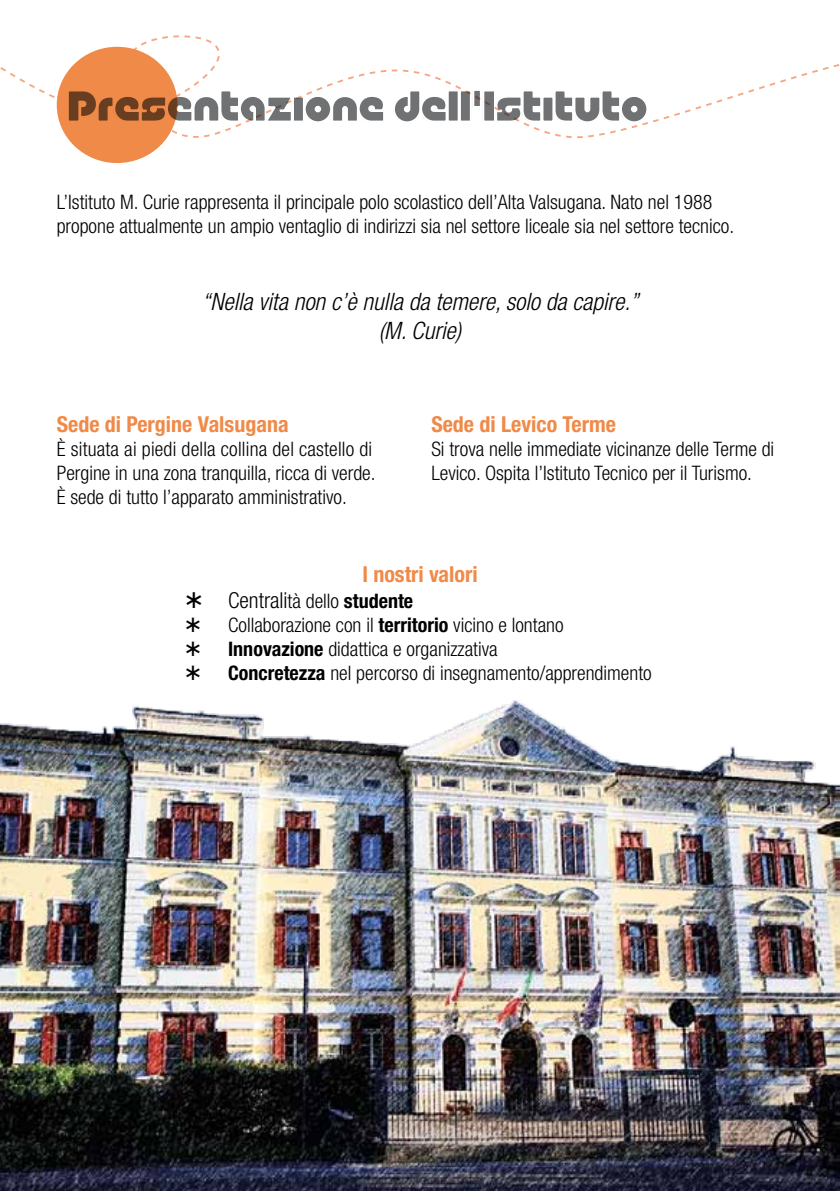
<style>
.page{position:relative;width:840px;height:1191px;background:#fff}
.page>*{position:absolute;margin:0;border:0;box-sizing:border-box;transform-origin:0 0}
.t1{font:44.4px "Null Free";letter-spacing:.005em;color:#707172}
.t2{font:italic 300 condensed 24px/28.8px "Helvetica Neue LT Std";color:#000;text-align:center}
.t3{font:700 condensed 22px/25.8px "Helvetica Neue LT Std";color:#f08a49}
.t4{font:300 condensed 20px/24px "Helvetica Neue LT Std";color:#000}
.s1{font-family:"Helvetica Neue LT Std";font-weight:900;font-stretch:condensed}
.s2{font-weight:300;color:#000}
.s3{font-weight:300;font-size:20px;color:#000}
.s4{font-size:20px;color:#000}
.s5{font-weight:700}
</style>
<div class="page">
<svg style="left:0;top:35px;width:839px;height:128px"></svg>
<div style="left:57px;top:47px;width:120px;height:116px;background:#f08a49;border-radius:50%"></div>
<svg style="left:174px;top:88px;width:119px;height:36px"></svg>
<div style="left:292px;top:96px;width:13px;height:27px;border:2px solid #fff"></div>
<svg style="left:302px;top:88px;width:146px;height:36px"></svg>
<svg style="left:493px;top:88px;width:50px;height:36px"></svg>
<svg style="left:552px;top:88px;width:97px;height:39px"></svg>
<img style="left:0;top:700px;width:839px;height:491px">
<h1 class="t1" style="left:67px;top:83px;width:581px">Presentazione dell<span class="s1">'</span>Istituto</h1>
<p class="t4" style="left:57px;top:190px;width:678px">L’Istituto M. Curie rappresenta il principale polo scolastico dell’Alta Valsugana. Nato nel 1988 propone attualmente un ampio ventaglio di indirizzi sia nel settore liceale sia nel settore tecnico.</p>
<p class="t2" style="left:202px;top:288px;width:438px">“Nella vita non c’è nulla da temere, solo da capire.” (M. Curie)</p>
<p class="t3" style="left:57px;top:411px;width:233px">Sede di Pergine Valsugana</p>
<p class="t4" style="left:57px;top:436px;width:320px">È situata ai piedi della collina del castello di<br>Pergine in una zona tranquilla, ricca di verde.<br>È sede di tutto l’apparato amministrativo.</p>
<p class="t3" style="left:431px;top:411px;width:186px">Sede di Levico Terme</p>
<p class="t4" style="left:431px;top:436px;width:344px">Si trova nelle immediate vicinanze delle Terme di<br>Levico. Ospita l’Istituto Tecnico per il Turismo.</p>
<p class="t3" style="left:228px;top:561px;width:251px;text-indent:134px">I nostri valori<br><span class="s2">Centrali</span><span class="s3">tà dello</span> <span class="s4">studente</span></p>
<p class="t4" style="left:228px;top:613px;width:425px">Collaborazione con il <span class="s5">territorio</span> vicino e lontano<br><span class="s5">Innovazione</span> didattica e organizzativa<br><span class="s5">Concretezza</span> nel percorso di insegnamento/apprendimento</p>
</div>
